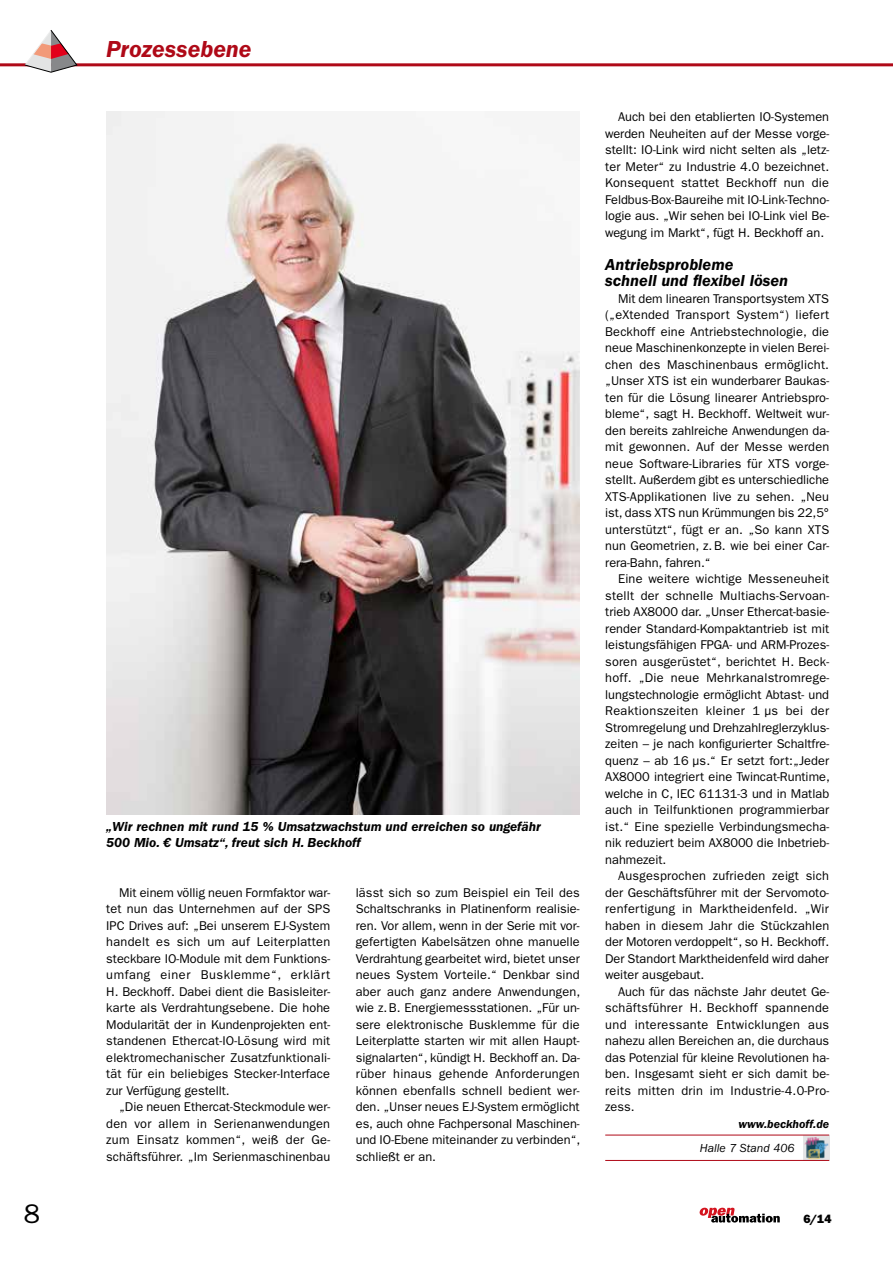
<style>
.page{position:relative;width:893px;height:1263px;background:#fff}
.page>*{position:absolute;margin:0;border:0;box-sizing:border-box;transform-origin:0 0}
.t1{font:27px "ITC Franklin Gothic Std";color:#000}
.t2{font:italic 600 24px "ITC Franklin Gothic Std";letter-spacing:-.005em;color:#af0917}
.t3{font:italic 600 16.5px/16.5px "ITC Franklin Gothic Std";color:#000}
.t4{font:italic 600 13.5px/16.5px "ITC Franklin Gothic Std";color:#000}
.t5{font:12.75px/16.5px "ITC Franklin Gothic Std";color:#000;text-align:justify}
.t6{font:italic 600 12px "ITC Franklin Gothic Std";color:#000}
.t7{font:italic 12px "ITC Franklin Gothic Std";color:#000}
.t8{font:12px "ITC Franklin Gothic Std Hvy";color:#000}
</style>
<div class="page">
<hr style="left:0;top:63px;width:893px;height:3px;background:#af0917">
<svg style="left:24px;top:30px;width:54px;height:43px"></svg>
<svg style="left:699px;top:1208px;width:81px;height:14px"></svg>
<img style="left:803px;top:1136px;width:26px;height:24px">
<hr style="left:605px;top:1135px;width:224px;height:1px;background:#af0917">
<hr style="left:605px;top:1160px;width:224px;height:1px;background:#af0917">
<img style="left:106px;top:111px;width:474px;height:703px">
<h2 class="t2" style="left:106px;top:36px;width:147px">Prozessebene</h2>
<p class="t4" style="left:106px;top:818px;width:436px">„Wir rechnen mit rund 15 % Umsatzwachstum und erreichen so ungefähr<br>500 Mio. € Umsatz“, freut sich H. Beckhoff</p>
<p class="t5" style="left:106px;top:884px;width:226px;text-indent:13px">Mit einem völlig neuen Formfaktor war&shy;tet nun das Unternehmen auf der SPS IPC Drives auf: „Bei unserem EJ-System handelt es sich um auf Leiterplatten steckbare IO-Module mit dem Funktions&shy;umfang einer Busklemme“, erklärt H. Beckhoff. Dabei dient die Basisleiter&shy;karte als Verdrahtungsebene. Die hohe Modularität der in Kundenprojekten ent&shy;standenen Ethercat-IO-Lösung wird mit elektromechanischer Zusatzfunktionali&shy;tät für ein beliebiges Stecker-Interface zur Verfügung gestellt.</p>
<p class="t5" style="left:106px;top:1099px;width:225px;text-indent:13px">„Die neuen Ethercat-Steckmodule wer&shy;den vor allem in Serienanwendungen zum Einsatz kommen“, weiß der Ge&shy;schäftsführer. „Im Serienmaschinenbau</p>
<p class="t5" style="left:356px;top:884px;width:226px">lässt sich so zum Beispiel ein Teil des Schaltschranks in Platinenform realisie&shy;ren. Vor allem, wenn in der Serie mit vor&shy;gefertigten Kabelsätzen ohne manuelle Verdrahtung gearbeitet wird, bietet unser neues System Vorteile.“ Denkbar sind aber auch ganz andere Anwendungen, wie z.B. Energiemessstationen. „Für un&shy;sere elektronische Busklemme für die Leiterplatte starten wir mit allen Haupt&shy;signalarten“, kündigt H. Beckhoff an. Da&shy;rüber hinaus gehende Anforderungen können ebenfalls schnell bedient wer&shy;den. „Unser neues EJ-System ermöglicht es, auch ohne Fachpersonal Maschinen&shy;und IO-Ebene miteinander zu verbinden“, schließt er an.</p>
<p class="t5" style="left:605px;top:109px;width:225px;text-indent:13px">Auch bei den etablierten IO-Systemen werden Neuheiten auf der Messe vorge&shy;stellt: IO-Link wird nicht selten als „letz&shy;ter Meter“ zu Industrie 4.0 bezeichnet.<br>Konsequent stattet Beckhoff nun die Feldbus-Box-Baureihe mit IO-Link-Techno&shy;logie aus. „Wir sehen bei IO-Link viel Be&shy;wegung im Markt“, fügt H. Beckhoff an.</p>
<p class="t3" style="left:605px;top:256px;width:184px">Antriebsprobleme schnell und flexibel lösen</p>
<p class="t5" style="left:605px;top:290px;width:226px;text-indent:13px">Mit dem linearen Transportsystem XTS („eXtended Transport System“) liefert Beckhoff eine Antriebstechnologie, die neue Maschinenkonzepte in vielen Berei&shy;chen des Maschinenbaus ermöglicht. „Unser XTS ist ein wunderbarer Baukas&shy;ten für die Lösung linearer Antriebspro&shy;bleme“, sagt H. Beckhoff. Weltweit wur&shy;den bereits zahlreiche Anwendungen da&shy;mit gewonnen. Auf der Messe werden neue Software-Libraries für XTS vorge&shy;stellt. Außerdem gibt es unterschiedliche XTS-Applikationen live zu sehen. „Neu ist, dass XTS nun Krümmungen bis 22,5° unterstützt“, fügt er an. „So kann XTS nun Geometrien, z.B. wie bei einer Car&shy;rera-Bahn, fahren.“</p>
<p class="t5" style="left:605px;top:571px;width:226px;text-indent:13px">Eine weitere wichtige Messeneuheit stellt der schnelle Multiachs-Servoan&shy;trieb AX8000 dar. „Unser Ethercat-basie&shy;render Standard-Kompaktantrieb ist mit leistungsfähigen FPGA- und ARM-Prozes&shy;soren ausgerüstet“, berichtet H. Beck&shy;hoff. „Die neue Mehrkanalstromrege&shy;lungstechnologie ermöglicht Abtast- und Reaktionszeiten kleiner 1 µs bei der Stromregelung und Drehzahlreglerzyklus&shy;zeiten – je nach konfigurierter Schaltfre&shy;quenz – ab 16 µs.“ Er setzt fort:„Jeder AX8000 integriert eine Twincat-Runtime, welche in C, IEC 61131-3 und in Matlab auch in Teilfunktionen programmierbar ist.“ Eine spezielle Verbindungsmecha&shy;nik reduziert beim AX8000 die Inbetrieb&shy;nahmezeit.</p>
<p class="t5" style="left:605px;top:868px;width:226px;text-indent:13px">Ausgesprochen zufrieden zeigt sich der Geschäftsführer mit der Servomoto&shy;renfertigung in Marktheidenfeld. „Wir haben in diesem Jahr die Stückzahlen der Motoren verdoppelt“, so H. Beckhoff.<br>Der Standort Marktheidenfeld wird daher weiter ausgebaut.</p>
<p class="t5" style="left:605px;top:983px;width:226px;text-indent:13px">Auch für das nächste Jahr deutet Ge&shy;schäftsführer H. Beckhoff spannende und interessante Entwicklungen aus nahezu allen Bereichen an, die durchaus das Potenzial für kleine Revolutionen ha&shy;ben. Insgesamt sieht er sich damit be&shy;reits mitten drin im Industrie-4.0-Pro&shy;zess.</p>
<p class="t6" style="left:739px;top:1117px;width:92px">www.beckhoff.de</p>
<p class="t7" style="left:700px;top:1141px;width:96px">Halle 7 Stand 406</p>
<h1 class="t1" style="left:24px;top:1199px;width:18px">8</h1>
<p class="t8" style="left:803px;top:1211px;width:30px">6/14</p>
</div>
